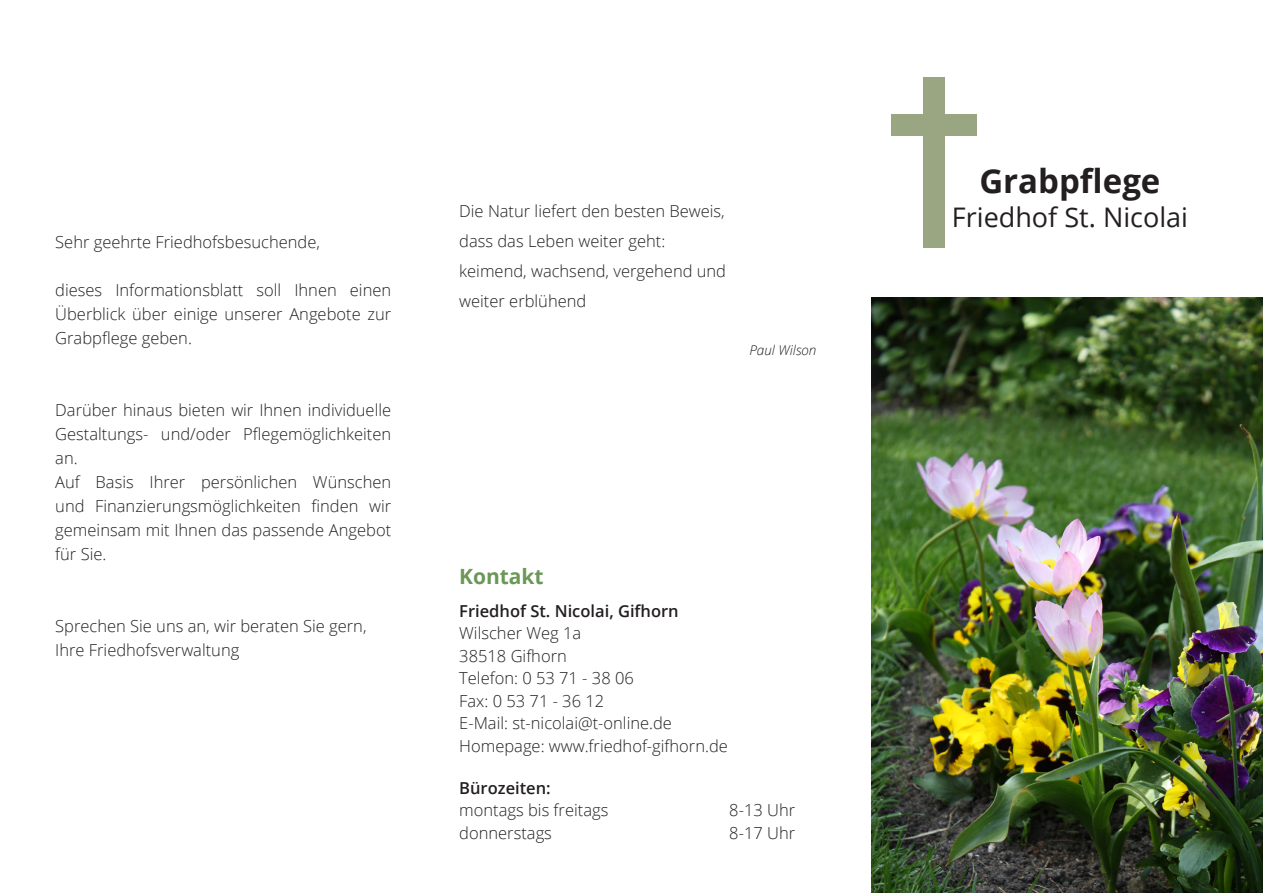
<style>
.page{position:relative;width:1263px;height:893px;background:#fff}
.page>*{position:absolute;margin:0;border:0;box-sizing:border-box;transform-origin:0 0}
.t1{font:700 33px "Open Sans";color:#231f20}
.t2{font:27px "Open Sans";color:#231f20}
.t3{font:700 21px "Open Sans";letter-spacing:-.005em;color:#6b9757}
.t4{font:300 16.5px/24px "Open Sans";color:#231f20;text-align:justify}
.t5{font:600 16.5px "Open Sans";color:#231f20}
.t6{font:italic 300 13.5px "Open Sans";color:#231f20}
</style>
<div class="page">
<img style="left:872px;top:298px;width:391px;height:595px">
<div style="left:923px;top:77px;width:21px;height:170px;background:#9aa581"></div>
<div style="left:891px;top:115px;width:85px;height:21px;background:#9aa581"></div>
<p class="t4" style="left:55px;top:229px;width:266px">Sehr geehrte Friedhofsbesuchende,</p>
<p class="t4" style="left:55px;top:277px;width:337px">dieses Informationsblatt soll Ihnen einen Überblick über einige unserer Angebote zur Grabpflege geben.</p>
<p class="t4" style="left:55px;top:397px;width:337px">Darüber hinaus bieten wir Ihnen individuelle Gestaltungs- und/oder Pflegemöglichkeiten an.</p>
<p class="t4" style="left:55px;top:469px;width:337px">Auf Basis Ihrer persönlichen Wünschen und Finanzierungsmöglichkeiten finden wir gemeinsam mit Ihnen das passende Angebot für Sie.</p>
<p class="t4" style="left:55px;top:613px;width:313px">Sprechen Sie uns an, wir beraten Sie gern,</p>
<p class="t4" style="left:55px;top:637px;width:186px">Ihre Friedhofsverwaltung</p>
<p class="t4" style="left:459px;top:198px;width:267px">Die Natur liefert den besten Beweis,</p>
<p class="t4" style="left:459px;top:228px;width:208px">dass das Leben weiter geht:</p>
<p class="t4" style="left:459px;top:258px;width:268px">keimend, wachsend, vergehend und</p>
<p class="t4" style="left:459px;top:288px;width:129px">weiter erblühend</p>
<p class="t6" style="left:749px;top:341px;width:69px">Paul Wilson</p>
<p class="t3" style="left:459px;top:562px;width:86px">Kontakt</p>
<p class="t5" style="left:459px;top:599px;width:221px">Friedhof St. Nicolai, Gifhorn</p>
<p class="t4" style="left:459px;top:621px;width:124px">Wilscher Weg 1a</p>
<p class="t4" style="left:459px;top:643px;width:109px">38518 Gifhorn</p>
<p class="t4" style="left:459px;top:666px;width:176px">Telefon: 0 53 71 - 38 06</p>
<p class="t4" style="left:459px;top:688px;width:147px">Fax: 0 53 71 - 36 12</p>
<p class="t4" style="left:459px;top:711px;width:214px">E-Mail: st-nicolai@t-online.de</p>
<p class="t4" style="left:459px;top:733px;width:270px">Homepage: www.friedhof-gifhorn.de</p>
<p class="t5" style="left:459px;top:777px;width:93px">Bürozeiten:</p>
<p class="t4" style="left:459px;top:798px;width:151px">montags bis freitags</p>
<p class="t4" style="left:729px;top:798px;width:67px">8-13 Uhr</p>
<p class="t4" style="left:459px;top:820px;width:94px">donnerstags</p>
<p class="t4" style="left:729px;top:820px;width:67px">8-17 Uhr</p>
<p class="t1" style="left:979px;top:157px;width:183px">Grabpflege</p>
<p class="t2" style="left:952px;top:198px;width:238px">Friedhof St. Nicolai</p>
</div>
